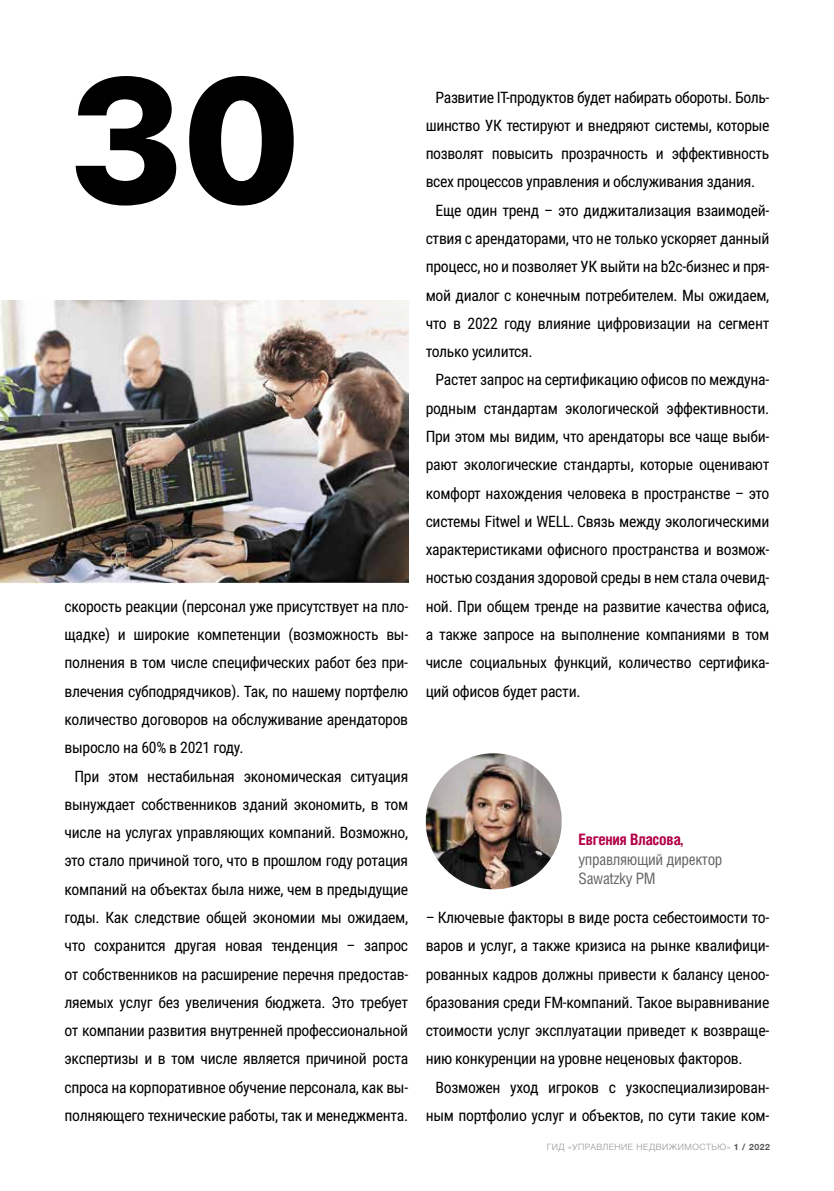
<style>
.page{position:relative;width:834px;height:1191px;background:#fff}
.page>*{position:absolute;margin:0;border:0;box-sizing:border-box;transform-origin:0 0}
.t1{font:800 175px "SFUI Display";color:#000}
.t2{font:15.75px/28.3px "Roboto Condensed";letter-spacing:-.02em;color:#000;text-align:justify}
.t3{font:15.75px/19.2px "Helios Cond";letter-spacing:-.02em;color:#636363}
.t4{font:700 15.75px "Helios Cond";letter-spacing:-.02em;color:#b20047}
.t5{font:300 8.75px "Helvetica Neue Cyr";letter-spacing:.06em;color:#939393}
.s1{font-weight:700;color:#555}
</style>
<div class="page">
<img style="left:0;top:301px;width:408px;height:282px">
<img style="left:426px;top:753px;width:135px;height:136px;border-radius:65px">
<h1 class="t1" style="left:69px;top:14px;width:232px">30</h1>
<p class="t2" style="left:64px;top:591px;width:345px">скорость реакции (персонал уже присутствует на пло&shy;щадке) и широкие компетенции (возможность вы&shy;полнения в том числе специфических работ без при&shy;влечения субподрядчиков). Так, по нашему портфелю количество договоров на обслуживание арендаторов выросло на 60% в 2021 году.</p>
<p class="t2" style="left:64px;top:761px;width:345px;text-indent:10px">При этом нестабильная экономическая ситуация вынуждает собственников зданий экономить, в том числе на услугах управляющих компаний. Возможно, это стало причиной того, что в прошлом году ротация компаний на объектах была ниже, чем в предыдущие годы. Как следствие общей экономии мы ожидаем, что сохранится другая новая тенденция – запрос от собственников на расширение перечня предостав&shy;ляемых услуг без увеличения бюджета. Это требует от компании развития внутренней профессиональной экспертизы и в том числе является причиной роста спроса на корпоративное обучение персонала, как вы&shy;полняющего технические работы, так и менеджмента.</p>
<p class="t2" style="left:435px;top:82px;width:335px">Развитие IT-продуктов будет набирать обороты. Боль-</p>
<p class="t2" style="left:425px;top:111px;width:345px">шинство УК тестируют и внедряют системы, которые</p>
<p class="t2" style="left:425px;top:139px;width:345px">позволят повысить прозрачность и эффективность</p>
<p class="t2" style="left:425px;top:167px;width:331px">всех процессов управления и обслуживания здания.</p>
<p class="t2" style="left:435px;top:195px;width:335px">Еще один тренд – это диджитализация взаимодей-</p>
<p class="t2" style="left:425px;top:224px;width:345px">ствия с арендаторами, что не только ускоряет данный</p>
<p class="t2" style="left:425px;top:252px;width:345px">процесс, но и позволяет УК выйти на b2c-бизнес и пря-</p>
<p class="t2" style="left:425px;top:280px;width:345px">мой диалог с конечным потребителем. Мы ожидаем,</p>
<p class="t2" style="left:425px;top:308px;width:345px">что в 2022 году влияние цифровизации на сегмент</p>
<p class="t2" style="left:425px;top:337px;width:108px">только усилится.</p>
<p class="t2" style="left:435px;top:365px;width:335px">Растет запрос на сертификацию офисов по междуна-</p>
<p class="t2" style="left:425px;top:393px;width:345px">родным стандартам экологической эффективности.</p>
<p class="t2" style="left:425px;top:422px;width:345px">При этом мы видим, что арендаторы все чаще выби-</p>
<p class="t2" style="left:425px;top:450px;width:345px">рают экологические стандарты, которые оценивают</p>
<p class="t2" style="left:425px;top:478px;width:345px">комфорт нахождения человека в пространстве – это</p>
<p class="t2" style="left:425px;top:506px;width:345px">системы Fitwel и WELL. Связь между экологическими</p>
<p class="t2" style="left:425px;top:535px;width:345px">характеристиками офисного пространства и возмож-</p>
<p class="t2" style="left:425px;top:563px;width:345px">ностью создания здоровой среды в нем стала очевид-</p>
<p class="t2" style="left:425px;top:591px;width:345px">ной. При общем тренде на развитие качества офиса,</p>
<p class="t2" style="left:425px;top:619px;width:345px">а также запросе на выполнение компаниями в том</p>
<p class="t2" style="left:425px;top:648px;width:345px">числе социальных функций, количество сертифика-</p>
<p class="t2" style="left:425px;top:676px;width:156px">ций офисов будет расти.</p>
<p class="t4" style="left:578px;top:830px;width:106px">Евгения Власова,</p>
<p class="t3" style="left:578px;top:849px;width:145px">управляющий директор<br>Sawatzky PM</p>
<p class="t2" style="left:425px;top:902px;width:345px">– Ключевые факторы в виде роста себестоимости то&shy;варов и услуг, а также кризиса на рынке квалифици&shy;рованных кадров должны привести к балансу ценоо&shy;бразования среди FM-компаний. Такое выравнивание стоимости услуг эксплуатации приведет к возвраще&shy;нию конкуренции на уровне неценовых факторов.</p>
<p class="t2" style="left:425px;top:1072px;width:345px;text-align:right">Возможен уход игроков с узкоспециализирован&shy;ным портфолио услуг и объектов, по сути такие ком-</p>
<p class="t5" style="left:546px;top:1141px;width:225px">ГИД «УПРАВЛЕНИЕ НЕДВИЖИМОСТЬЮ» <span class="s1">1 / 2022</span></p>
</div>
